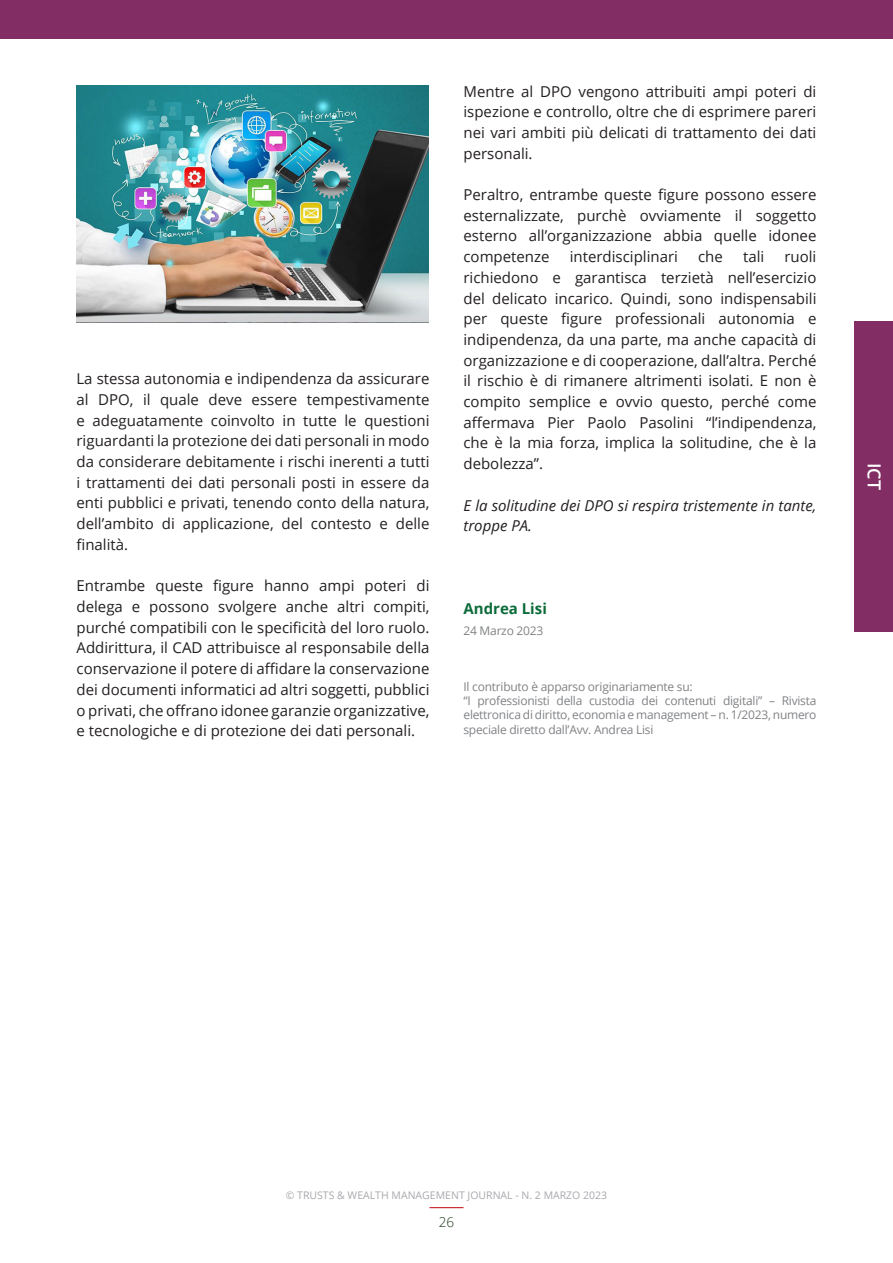
<style>
.page{position:relative;width:893px;height:1263px;background:#fff}
.page>*{position:absolute;margin:0;border:0;box-sizing:border-box;transform-origin:0 0}
.t1{font:600 18px "Open Sans";color:#fff}
.t2{font:15px/20.7px "Open Sans";color:#231f20;text-align:justify}
.t3{font:italic 15px/20.7px "Open Sans";color:#231f20}
.t4{font:700 15px "Open Sans";color:#0c6b3b}
.t5{font:300 13.5px "Open Sans";color:#193915}
.t6{font:12px/14.4px "Open Sans";letter-spacing:-.02em;color:#808285;text-align:justify}
.t7{font:10.5px "Open Sans";color:#a8a9ad}
</style>
<div class="page">
<div style="left:855px;top:321px;width:38px;height:310px;background:#832d65"></div>
<div style="left:0;top:0;width:893px;height:38px;background:#832d65"></div>
<hr style="left:429px;top:1207px;width:34px;height:1px;background:#c82026">
<img style="left:77px;top:85px;width:351px;height:238px">
<p class="t2" style="left:77px;top:368px;width:354px">La stessa autonomia e indipendenza da assicurare al DPO, il quale deve essere tempestivamente e adeguatamente coinvolto in tutte le questioni riguardanti la protezione dei dati personali in modo da considerare debitamente i rischi inerenti a tutti i trattamenti dei dati personali posti in essere da enti pubblici e privati, tenendo conto della natura, dell’ambito di applicazione, del contesto e delle finalità.</p>
<p class="t2" style="left:77px;top:575px;width:354px">Entrambe queste figure hanno ampi poteri di delega e possono svolgere anche altri compiti, purché compatibili con le specificità del loro ruolo.<br>Addirittura, il CAD attribuisce al responsabile della conservazione il potere di affidare la conservazione dei documenti informatici ad altri soggetti, pubblici o privati, che offrano idonee garanzie organizzative, e tecnologiche e di protezione dei dati personali.</p>
<p class="t2" style="left:463px;top:80px;width:354px">Mentre al DPO vengono attribuiti ampi poteri di ispezione e controllo, oltre che di esprimere pareri nei vari ambiti più delicati di trattamento dei dati personali.</p>
<p class="t2" style="left:463px;top:184px;width:354px">Peraltro, entrambe queste figure possono essere esternalizzate, purchè ovviamente il soggetto esterno all’organizzazione abbia quelle idonee competenze</p>
<p class="t2" style="left:463px;top:246px;width:354px;text-indent:321px">ruoli richiedono e garantisca terzietà nell’esercizio del delicato incarico. Quindi, sono indispensabili per queste figure professionali autonomia e indipendenza, da una parte, ma anche capacità di organizzazione e di cooperazione, dall’altra. Perché il rischio è di rimanere altrimenti isolati. E non è compito semplice e ovvio questo, perché come affermava Pier Paolo Pasolini “l’indipendenza, che è la mia forza, implica la solitudine, che è la debolezza”.</p>
<p class="t3" style="left:463px;top:494px;width:354px">E la solitudine dei DPO si respira tristemente in tante, troppe PA.</p>
<p class="t2" style="left:570px;top:246px;width:110px">interdisciplinari</p>
<p class="t2" style="left:698px;top:246px;width:26px">che</p>
<p class="t2" style="left:743px;top:246px;width:23px">tali</p>
<p class="t4" style="left:463px;top:598px;width:85px">Andrea Lisi</p>
<p class="t6" style="left:463px;top:623px;width:81px">24 Marzo 2023</p>
<p class="t6" style="left:463px;top:679px;width:231px">Il contributo è apparso originariamente su:</p>
<p class="t6" style="left:463px;top:693px;width:354px">“I professionisti della custodia dei contenuti digitali” – Rivista elettronica di diritto, economia e management – n. 1/2023, numero speciale diretto dall’Avv. Andrea Lisi</p>
<p class="t1" style="left:887px;top:463px;width:29px;rotate:90deg">ICT</p>
<p class="t7" style="left:286px;top:1188px;width:323px">© TRUSTS &amp; WEALTH MANAGEMENT JOURNAL - N. 2 MARZO 2023</p>
<p class="t5" style="left:439px;top:1213px;width:17px">26</p>
</div>
